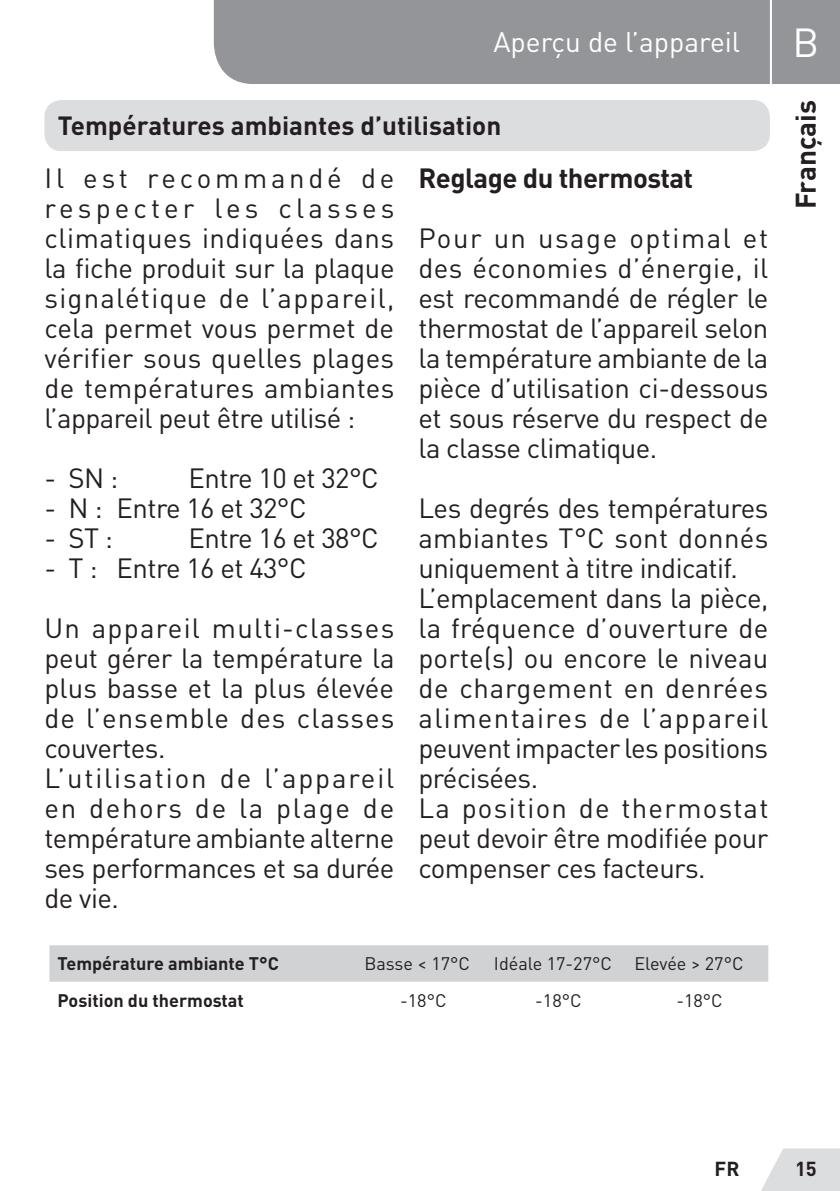
<style>
.page{position:relative;width:840px;height:1191px;background:#fff}
.page>*{position:absolute;margin:0;border:0;box-sizing:border-box;transform-origin:0 0}
.t1{font:40px "DIN Pro";color:#fff}
.t2{font:28px "DIN Pro";color:#fff}
.t3{font:700 28px "DIN Pro";color:#231f20}
.securité_nettoyage{font:27.6px/30px "DIN Pro";letter-spacing:-.02em;color:#231f20;text-align:justify}
.securité_nettoyage-2{font:700 27.6px "DIN Pro";letter-spacing:-.02em;color:#231f20}
.Sous-titre-FR{font:700 26px "DIN Pro";color:#231f20}
.t4{font:700 20px "DIN Pro";color:#231f20}
.Body{font:18px "DIN Pro";color:#231f20}
.Body_bold{font:700 18px "DIN Pro";color:#231f20}
</style>
<div class="page">
<svg style="left:761px;top:1148px;width:78px;height:43px;background:#e1e2e3"></svg>
<div style="left:214px;top:0;width:625px;height:84px;background:#939598"></div>
<hr style="left:769px;top:0;width:2px;height:94px;background:#fff">
<div style="left:44px;top:100px;width:725px;height:51px;background:#dcdddf;border-radius:17px"></div>
<div style="left:49px;top:945px;width:718px;height:36px;background:#d1d2d4"></div>
<p class="t2" style="left:493px;top:23px;width:248px">Aperçu de l’appareil</p>
<p class="Sous-titre-FR" style="left:58px;top:108px;width:445px">Températures ambiantes d’utilisation</p>
<p class="securité_nettoyage" style="left:44px;top:162px;width:351px">Il est recommandé de respecter les classes climatiques indiquées dans la fiche produit sur la plaque signalétique de l’appareil, cela permet vous permet de vérifier sous quelles plages de températures ambiantes l’appareil peut être utilisé :</p>
<p class="securité_nettoyage" style="left:44px;top:462px;width:75px">- SN :</p>
<p class="securité_nettoyage" style="left:188px;top:462px;width:191px">Entre 10 et 32°C</p>
<p class="securité_nettoyage" style="left:44px;top:492px;width:263px">- N : Entre 16 et 32°C</p>
<p class="securité_nettoyage" style="left:44px;top:522px;width:70px">- ST :</p>
<p class="securité_nettoyage" style="left:188px;top:522px;width:191px">Entre 16 et 38°C</p>
<p class="securité_nettoyage" style="left:44px;top:552px;width:263px">- T : Entre 16 et 43°C</p>
<p class="securité_nettoyage-2" style="left:418px;top:159px;width:276px">Reglage du thermostat</p>
<p class="securité_nettoyage" style="left:418px;top:222px;width:351px">Pour un usage optimal et des économies d’énergie, il est recommandé de régler le thermostat de l’appareil selon la température ambiante de la pièce d’utilisation ci-dessous et sous réserve du respect de la classe climatique.</p>
<p class="securité_nettoyage" style="left:418px;top:492px;width:351px">Les degrés des températures ambiantes T°C sont donnés uniquement à titre indicatif.</p>
<p class="securité_nettoyage" style="left:418px;top:582px;width:351px">L’emplacement dans la pièce, la fréquence d’ouverture de porte(s) ou encore le niveau de chargement en denrées alimentaires de l’appareil peuvent impacter les positions précisées.</p>
<p class="securité_nettoyage" style="left:418px;top:792px;width:351px">La position de thermostat peut devoir être modifiée pour compenser ces facteurs.</p>
<p class="securité_nettoyage" style="left:44px;top:612px;width:351px">Un appareil multi-classes peut gérer la température la plus basse et la plus élevée de l’ensemble des classes couvertes.</p>
<p class="securité_nettoyage" style="left:44px;top:762px;width:351px">L’utilisation de l’appareil en dehors de la plage de température ambiante alterne ses performances et sa durée de vie.</p>
<p class="Body_bold" style="left:57px;top:951px;width:223px">Température ambiante T°C</p>
<p class="Body" style="left:364px;top:951px;width:107px">Basse &lt; 17°C</p>
<p class="Body" style="left:493px;top:951px;width:119px">Idéale 17-27°C</p>
<p class="Body" style="left:634px;top:951px;width:110px">Elevée &gt; 27°C</p>
<p class="Body_bold" style="left:57px;top:988px;width:188px">Position du thermostat</p>
<p class="Body" style="left:400px;top:988px;width:48px">-18°C</p>
<p class="Body" style="left:535px;top:988px;width:48px">-18°C</p>
<p class="Body" style="left:676px;top:988px;width:48px">-18°C</p>
<h1 class="t1" style="left:792px;top:15px;width:28px">B</h1>
<p class="t3" style="left:786px;top:209px;width:111px;rotate:-90deg">Français</p>
<p class="t4" style="left:714px;top:1155px;width:26px">FR</p>
<p class="t4" style="left:794px;top:1155px;width:23px">15</p>
</div>
